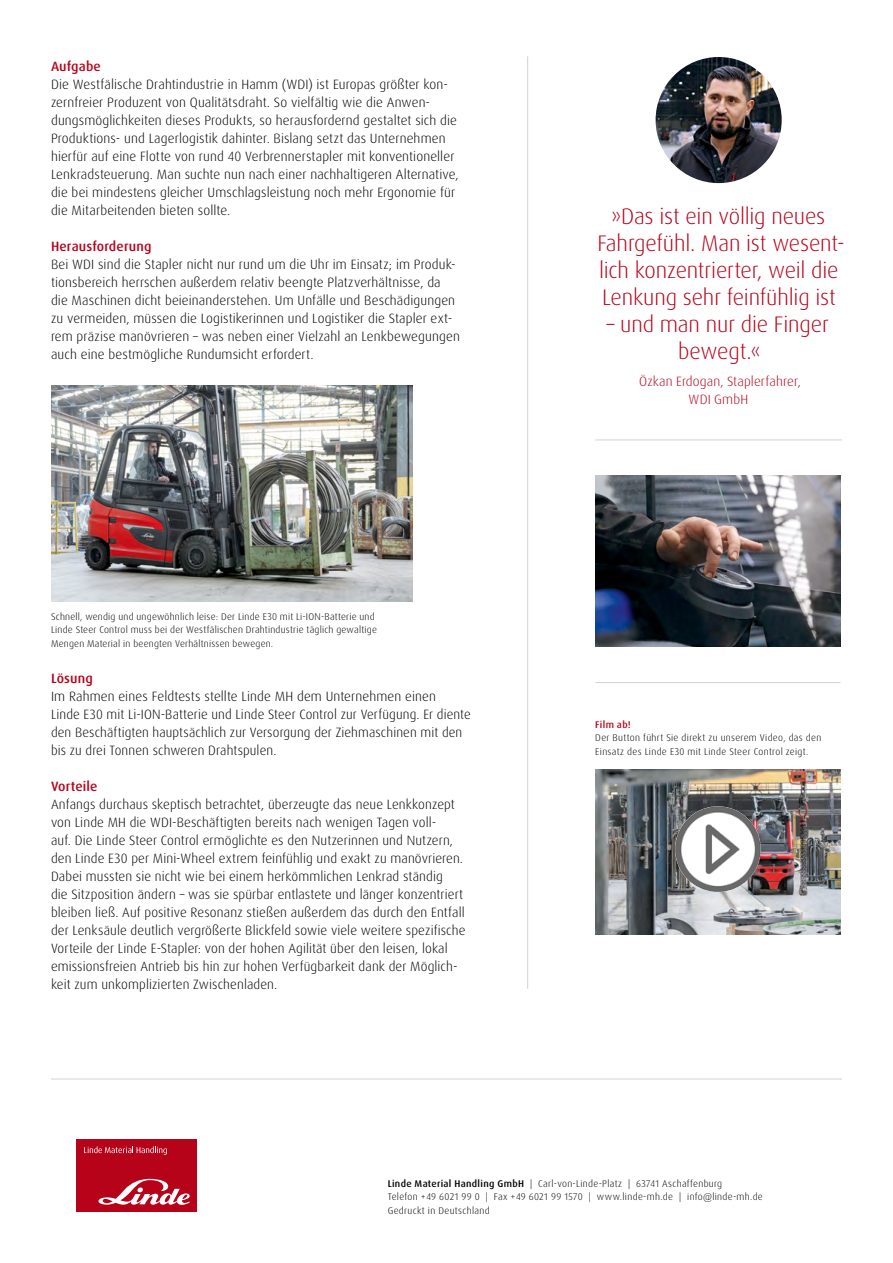
<style>
.page{position:relative;width:893px;height:1263px;background:#fff}
.page>*{position:absolute;margin:0;border:0;box-sizing:border-box;transform-origin:0 0}
.Introtext_20_24_LT{font:300 22.5px/27px "Dax Pro";letter-spacing:-.01em;color:#b7031a;text-align:center}
.Steckbrief_Main_Copy{font:300 13.5px/18px "Dax Pro";letter-spacing:.01em;color:#000}
.Steckbrief_h3_9_12_L{font:500 13.5px "Dax Pro";letter-spacing:.01em;color:#b7031a}
.Introtext_20_24_LT-2{font:300 13.5px/18px "Dax Pro";letter-spacing:.01em;color:#b7031a;text-align:center}
.Caption_6_5_9{font:300 9.75px/13.5px "Dax Pro";letter-spacing:.025em;color:#000}
.s1{font-weight:500;color:#b7031a}
.s2{font-weight:500}
</style>
<div class="page">
<hr style="left:51px;top:1079px;width:791px;height:1px;background:#d1d2d2">
<hr style="left:595px;top:440px;width:247px;height:1px;background:#d1d2d2">
<hr style="left:595px;top:682px;width:245px;height:1px;background:#d1d2d2">
<div style="left:77px;top:1140px;width:120px;height:72px;background:#b7031a"></div>
<svg style="left:98px;top:1179px;width:92px;height:26px"></svg>
<svg style="left:84px;top:1146px;width:83px;height:9px"></svg>
<img style="left:51px;top:386px;width:361px;height:216px">
<hr style="left:527px;top:56px;width:1px;height:933px;background:#d1d2d2">
<img style="left:656px;top:57px;width:126px;height:126px;border-radius:63px">
<img style="left:595px;top:770px;width:245px;height:165px">
<img style="left:595px;top:476px;width:245px;height:171px">
<img style="left:675px;top:806px;width:86px;height:86px">
<p class="Steckbrief_h3_9_12_L" style="left:51px;top:57px;width:51px">Aufgabe</p>
<p class="Steckbrief_Main_Copy" style="left:51px;top:75px;width:409px">Die Westfälische Drahtindustrie in Hamm (WDI) ist Europas größter kon&shy;zernfreier Produzent von Qualitätsdraht. So vielfältig wie die Anwen&shy;dungsmöglichkeiten dieses Produkts, so herausfordernd gestaltet sich die Produktions- und Lagerlogistik dahinter. Bislang setzt das Unternehmen hierfür auf eine Flotte von rund 40 Verbrennerstapler mit konventioneller Lenkradsteuerung. Man suchte nun nach einer nachhaltigeren Alternative, die bei mindestens gleicher Umschlagsleistung noch mehr Ergonomie für die Mitarbeitenden bieten sollte.</p>
<p class="Steckbrief_h3_9_12_L" style="left:51px;top:237px;width:102px">Herausforderung</p>
<p class="Steckbrief_Main_Copy" style="left:51px;top:255px;width:410px">Bei WDI sind die Stapler nicht nur rund um die Uhr im Einsatz; im Produk&shy;tionsbereich herrschen außerdem relativ beengte Platzverhältnisse, da die Maschinen dicht beieinanderstehen. Um Unfälle und Beschädigungen zu vermeiden, müssen die Logistikerinnen und Logistiker die Stapler ext&shy;rem präzise manövrieren – was neben einer Vielzahl an Lenkbewegungen auch eine bestmögliche Rundumsicht erfordert.</p>
<p class="Caption_6_5_9" style="left:51px;top:609px;width:327px">Schnell, wendig und ungewöhnlich leise: Der Linde E30 mit Li-ION-Batterie und<br>Linde Steer Control muss bei der Westfälischen Drahtindustrie täglich gewaltige<br>Mengen Material in beengten Verhältnissen bewegen.</p>
<p class="Steckbrief_h3_9_12_L" style="left:51px;top:669px;width:43px">Lösung</p>
<p class="Steckbrief_Main_Copy" style="left:51px;top:687px;width:421px">Im Rahmen eines Feldtests stellte Linde MH dem Unternehmen einen<br>Linde E30 mit Li-ION-Batterie und Linde Steer Control zur Verfügung. Er diente den Beschäftigten hauptsächlich zur Versorgung der Ziehmaschinen mit den bis zu drei Tonnen schweren Drahtspulen.</p>
<p class="Steckbrief_h3_9_12_L" style="left:51px;top:777px;width:48px">Vorteile</p>
<p class="Steckbrief_Main_Copy" style="left:51px;top:795px;width:416px">Anfangs durchaus skeptisch betrachtet, überzeugte das neue Lenkkonzept von Linde MH die WDI-Beschäftigten bereits nach wenigen Tagen voll-<br>auf. Die Linde Steer Control ermöglichte es den Nutzerinnen und Nutzern, den Linde E30 per Mini-Wheel extrem feinfühlig und exakt zu manövrieren.<br>Dabei mussten sie nicht wie bei einem herkömmlichen Lenkrad ständig<br>die Sitzposition ändern – was sie spürbar entlastete und länger konzentriert bleiben ließ. Auf positive Resonanz stießen außerdem das durch den Entfall der Lenksäule deutlich vergrößerte Blickfeld sowie viele weitere spezifische Vorteile der Linde E-Stapler: von der hohen Agilität über den leisen, lokal emissionsfreien Antrieb bis hin zur hohen Verfügbarkeit dank der Möglich&shy;keit zum unkomplizierten Zwischenladen.</p>
<p class="Introtext_20_24_LT" style="left:598px;top:202px;width:249px">»Das ist ein völlig neues<br>Fahrgefühl. Man ist wesent&shy;lich konzentrierter, weil die<br>Lenkung sehr feinfühlig ist</p>
<p class="Introtext_20_24_LT" style="left:606px;top:310px;width:224px">– und man nur die Finger bewegt.«</p>
<p class="Introtext_20_24_LT-2" style="left:639px;top:372px;width:163px">Özkan Erdogan, Staplerfahrer,<br>WDI GmbH</p>
<p class="Caption_6_5_9" style="left:595px;top:717px;width:228px"><span class="s1">Film ab!<br></span>Der Button führt Sie direkt zu unserem Video, das den<br>Einsatz des Linde E30 mit Linde Steer Control zeigt.</p>
<p class="Caption_6_5_9" style="left:388px;top:1176px;width:377px"><span class="s2">Linde Material Handling GmbH</span> | Carl-von-Linde-Platz | 63741 Aschaffenburg<br>Telefon +49 6021 99 0 | Fax +49 6021 99 1570 | www.linde-mh.de | info@linde-mh.de<br>Gedruckt in Deutschland</p>
</div>
